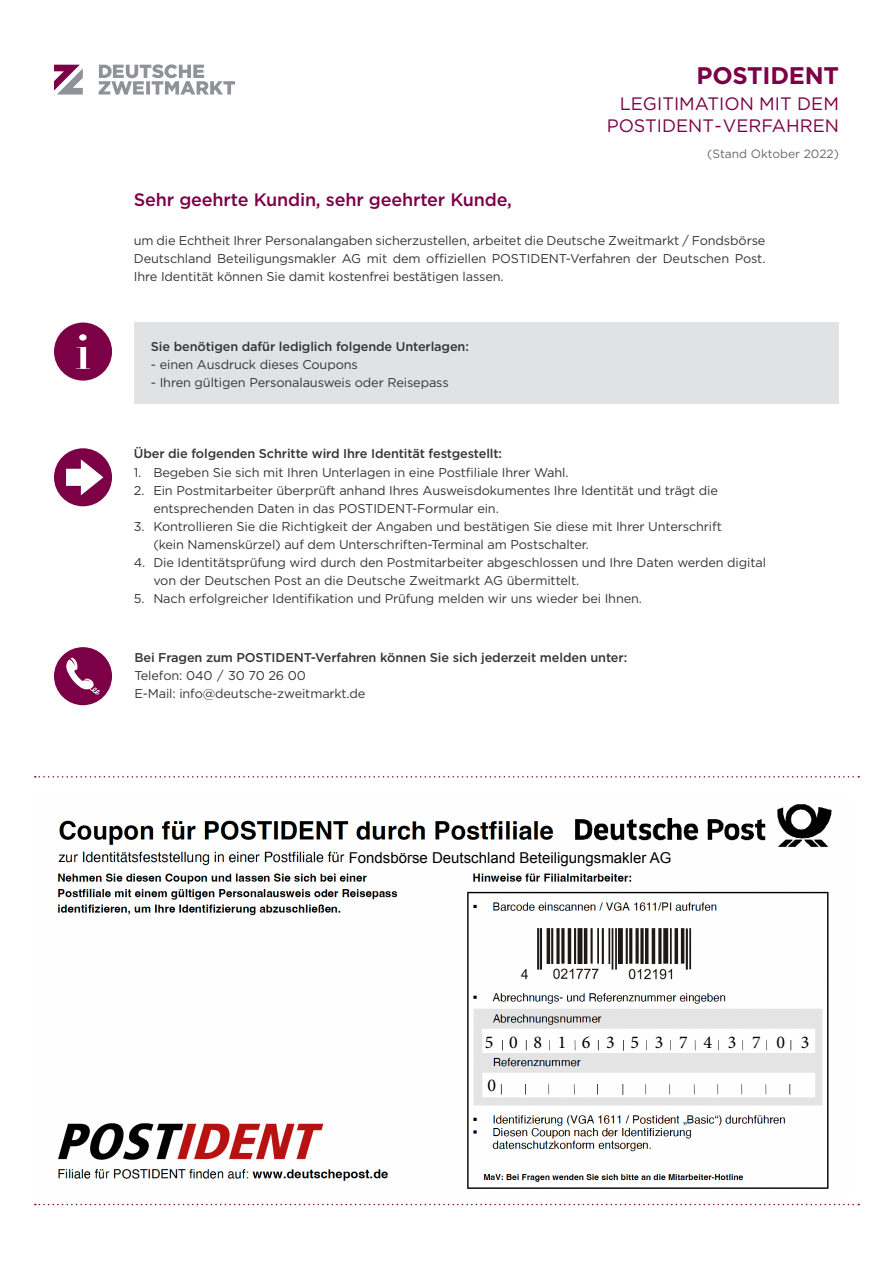
<style>
.page{position:relative;width:893px;height:1263px;background:#fff}
.page>*{position:absolute;margin:0;border:0;box-sizing:border-box;transform-origin:0 0}
.t1{font:700 24px "Gotham";letter-spacing:-.01em;color:#7c0046}
.t2{font:18px/21.6px "Gotham";color:#7c0046;text-align:right}
.t3{font:500 18px "Gotham";letter-spacing:-.01em;color:#7c0046}
.t4{font:18px "Minion Pro";letter-spacing:.87em;color:#000}
.t5{font:15px "Arial";color:#000}
.t6{font:12.75px/18px "Gotham";letter-spacing:-.01em;color:#353538}
.t7{font:500 12.75px "Gotham";letter-spacing:-.01em;color:#353538}
.t8{font:12px "Gotham";color:#65686b}
</style>
<div class="page">
<svg style="left:99px;top:65px;width:136px;height:30px"></svg>
<svg style="left:54px;top:65px;width:29px;height:30px"></svg>
<svg style="left:54px;top:448px;width:58px;height:58px"></svg>
<div style="left:54px;top:647px;width:58px;height:58px;background:#7c0046;border-radius:50%"></div>
<svg style="left:66px;top:657px;width:34px;height:37px"></svg>
<div style="left:134px;top:323px;width:704px;height:81px;background:#e1e2e4"></div>
<svg style="left:35px;top:776px;width:824px;height:1px"></svg>
<div style="left:54px;top:323px;width:58px;height:58px;background:#7c0046;border-radius:50%"></div>
<svg style="left:76px;top:334px;width:14px;height:35px"></svg>
<svg style="left:35px;top:1204px;width:824px;height:1px"></svg>
<img style="left:57px;top:804px;width:775px;height:385px">
<h1 class="t1" style="left:697px;top:59px;width:144px">POSTIDENT</h1>
<h2 class="t2" style="left:607px;top:92px;width:234px">LEGITIMATION MIT DEM<br>POSTIDENT-VERFAHREN</h2>
<p class="t8" style="left:707px;top:146px;width:133px">(Stand Oktober 2022)</p>
<h2 class="t3" style="left:134px;top:188px;width:380px">Sehr geehrte Kundin, sehr geehrter Kunde,</h2>
<p class="t6" style="left:134px;top:231px;width:633px;text-align:justify">um die Echtheit Ihrer Personalangaben sicherzustellen, arbeitet die Deutsche Zweitmarkt / Fondsbörse Deutschland Beteiligungsmakler AG mit dem offiziellen POSTIDENT-Verfahren der Deutschen Post.<br>Ihre Identität können Sie damit kostenfrei bestätigen lassen.</p>
<p class="t7" style="left:151px;top:338px;width:319px">Sie benötigen dafür lediglich folgende Unterlagen:</p>
<p class="t6" style="left:151px;top:355px;width:208px">- einen Ausdruck dieses Coupons</p>
<p class="t6" style="left:151px;top:373px;width:299px">- Ihren gültigen Personalausweis oder Reisepass</p>
<p class="t7" style="left:134px;top:446px;width:370px">Über die folgenden Schritte wird Ihre Identität festgestellt:</p>
<p class="t6" style="left:134px;top:463px;width:436px">1. Begeben Sie sich mit Ihren Unterlagen in eine Postfiliale Ihrer Wahl.</p>
<p class="t6" style="left:153px;top:481px;width:566px;text-indent:-19px">2. Ein Postmitarbeiter überprüft anhand Ihres Ausweisdokumentes Ihre Identität und trägt die entsprechenden Daten in das POSTIDENT-Formular ein.</p>
<p class="t6" style="left:153px;top:517px;width:570px;text-indent:-19px">3. Kontrollieren Sie die Richtigkeit der Angaben und bestätigen Sie diese mit Ihrer Unterschrift (kein Namenskürzel) auf dem Unterschriften-Terminal am Postschalter.</p>
<p class="t6" style="left:153px;top:553px;width:614px;text-indent:-19px">4. Die Identitätsprüfung wird durch den Postmitarbeiter abgeschlossen und Ihre Daten werden digital von der Deutschen Post an die Deutsche Zweitmarkt AG übermittelt.</p>
<p class="t6" style="left:134px;top:589px;width:510px">5. Nach erfolgreicher Identifikation und Prüfung melden wir uns wieder bei Ihnen.</p>
<p class="t7" style="left:134px;top:649px;width:494px">Bei Fragen zum POSTIDENT-Verfahren können Sie sich jederzeit melden unter:</p>
<p class="t6" style="left:134px;top:666px;width:233px">Telefon: 040 / 30 70 26 00<br>E-Mail: info@deutsche-zweitmarkt.de</p>
<p class="t5" style="left:349px;top:847px;width:324px">Fondsbörse Deutschland Beteiligungsmakler AG</p>
<h2 class="t4" style="left:485px;top:1030px;width:326px">50816353743703</h2>
<h2 class="t4" style="left:487px;top:1073px;width:10px">0</h2>
</div>
